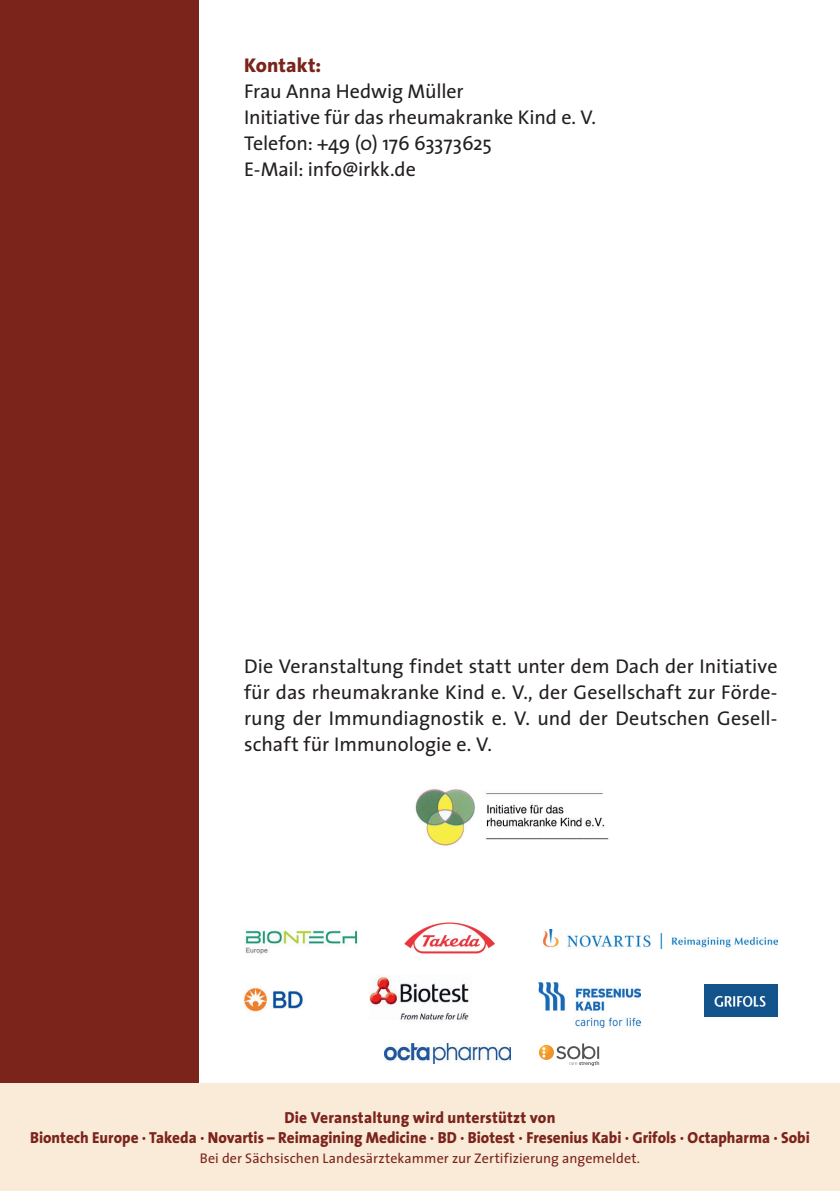
<style>
.page{position:relative;width:840px;height:1191px;background:#fff}
.page>*{position:absolute;margin:0;border:0;box-sizing:border-box;transform-origin:0 0}
.t1{font:20px/26px "The Sans";letter-spacing:-.005em;color:#231f20}
.t2{font:800 20px "The Sans";letter-spacing:.005em;color:#7a241c}
.t3{font:800 16px/20px "The Sans";color:#7a241c;text-align:center}
.t4{font:14px "The Sans";letter-spacing:.01em;color:#7a241c}
</style>
<div class="page">
<div style="left:0;top:0;width:198px;height:1191px;background:#7a241c"></div>
<div style="left:0;top:1083px;width:839px;height:108px;background:#faead8"></div>
<img style="left:415px;top:789px;width:194px;height:57px">
<img style="left:404px;top:922px;width:91px;height:32px">
<img style="left:543px;top:929px;width:234px;height:19px">
<img style="left:245px;top:930px;width:113px;height:25px">
<img style="left:384px;top:1043px;width:126px;height:20px">
<svg style="left:538px;top:1043px;width:61px;height:23px"></svg>
<img style="left:369px;top:976px;width:100px;height:44px">
<img style="left:538px;top:982px;width:102px;height:45px">
<img style="left:704px;top:984px;width:72px;height:32px">
<img style="left:243px;top:987px;width:61px;height:25px">
<p class="t2" style="left:244px;top:48px;width:79px">Kontakt:</p>
<p class="t1" style="left:244px;top:77px;width:353px">Frau Anna Hedwig Müller<br>Initiative für das rheumakranke Kind e. V.<br>Telefon: +49 (0) 176 63373625<br>E-Mail: info@irkk.de</p>
<p class="t1" style="left:244px;top:652px;width:534px;text-align:justify">Die Veranstaltung findet statt unter dem Dach der Initiative für das rheumakranke Kind e. V., der Gesellschaft zur Förde&shy;rung der Immundiagnostik e. V. und der Deutschen Gesell&shy;schaft für Immunologie e. V.</p>
<p class="t3" style="left:30px;top:1107px;width:780px">Die Veranstaltung wird unterstützt von<br>Biontech Europe · Takeda · Novartis – Reimagining Medicine · BD · Biotest · Fresenius Kabi · Grifols · Octapharma · Sobi</p>
<p class="t4" style="left:200px;top:1146px;width:441px">Bei der Sächsischen Landesärztekammer zur Zertifizierung angemeldet.</p>
</div>
